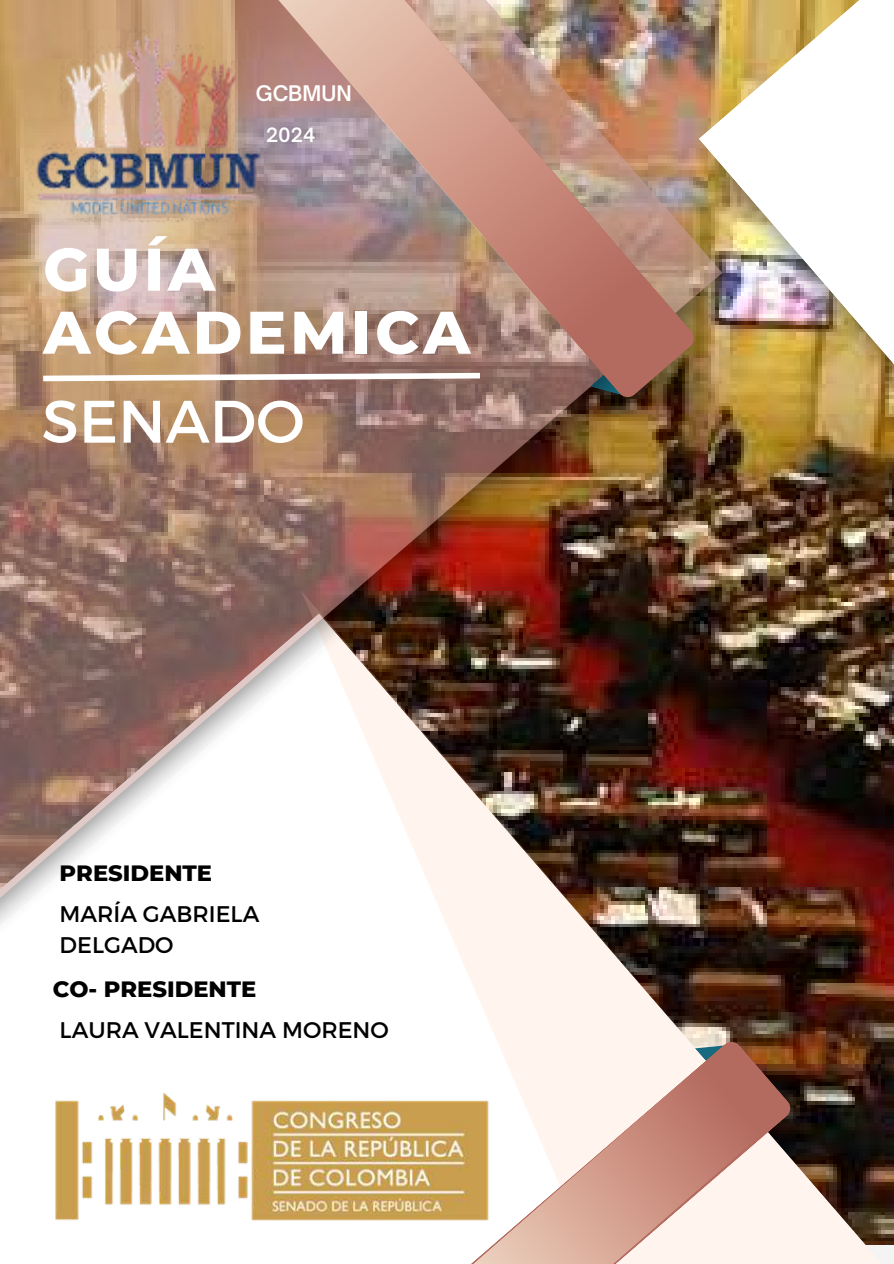
<style>
.page{position:relative;width:894px;height:1264px;background:#fff}
.page>*{position:absolute;margin:0;border:0;box-sizing:border-box;transform-origin:0 0}
.t1{font:800 60px/63px "Montserrat";letter-spacing:.06em;color:#fff}
.t2{font:59.85px "Montserrat";color:#fff}
.t3{font:22.65px/31px "Montserrat";color:#000}
.t4{font:800 22.65px "Montserrat";color:#000}
.t5{font:600 20.55px "Open Sauce One";color:#fff}
.t6{font:600 18.9px "Open Sauce One";color:#fff}
</style>
<div class="page">
<svg style="left:475px;top:990px;width:223px;height:50px;background:#e5dad3"></svg>
<img style="left:0;top:290px;width:698px;height:700px">
<img style="left:681px;top:139px;width:17px;height:353px">
<svg style="left:33px;top:0;width:662px;height:398px;background:#ab836e"></svg>
<div style="left:497px;top:1040px;width:201px;height:24px;background:#fff5ee"></div>
<img style="left:698px;top:0;width:195px;height:1263px">
<svg style="left:38px;top:370px;width:447px;height:14px"></svg>
<img style="left:265px;top:0;width:377px;height:338px">
<svg style="left:472px;top:1064px;width:289px;height:199px;background:#e5c5bb"></svg>
<img style="left:55px;top:1086px;width:448px;height:146px">
<img style="left:0;top:0;width:364px;height:290px">
<p class="t5" style="left:256px;top:80px;width:97px">GCBMUN</p>
<p class="t6" style="left:266px;top:123px;width:51px">2024</p>
<h1 class="t1" style="left:43px;top:238px;width:428px">GUÍA<br>ACADEMICA</h1>
<h2 class="t2" style="left:42px;top:382px;width:264px">SENADO</h2>
<p class="t4" style="left:60px;top:859px;width:154px">PRESIDENTE</p>
<p class="t3" style="left:60px;top:897px;width:201px">MARÍA GABRIELA<br>DELGADO</p>
<p class="t4" style="left:53px;top:975px;width:205px">CO- PRESIDENTE</p>
<p class="t3" style="left:60px;top:1013px;width:330px">LAURA VALENTINA MORENO</p>
</div>
